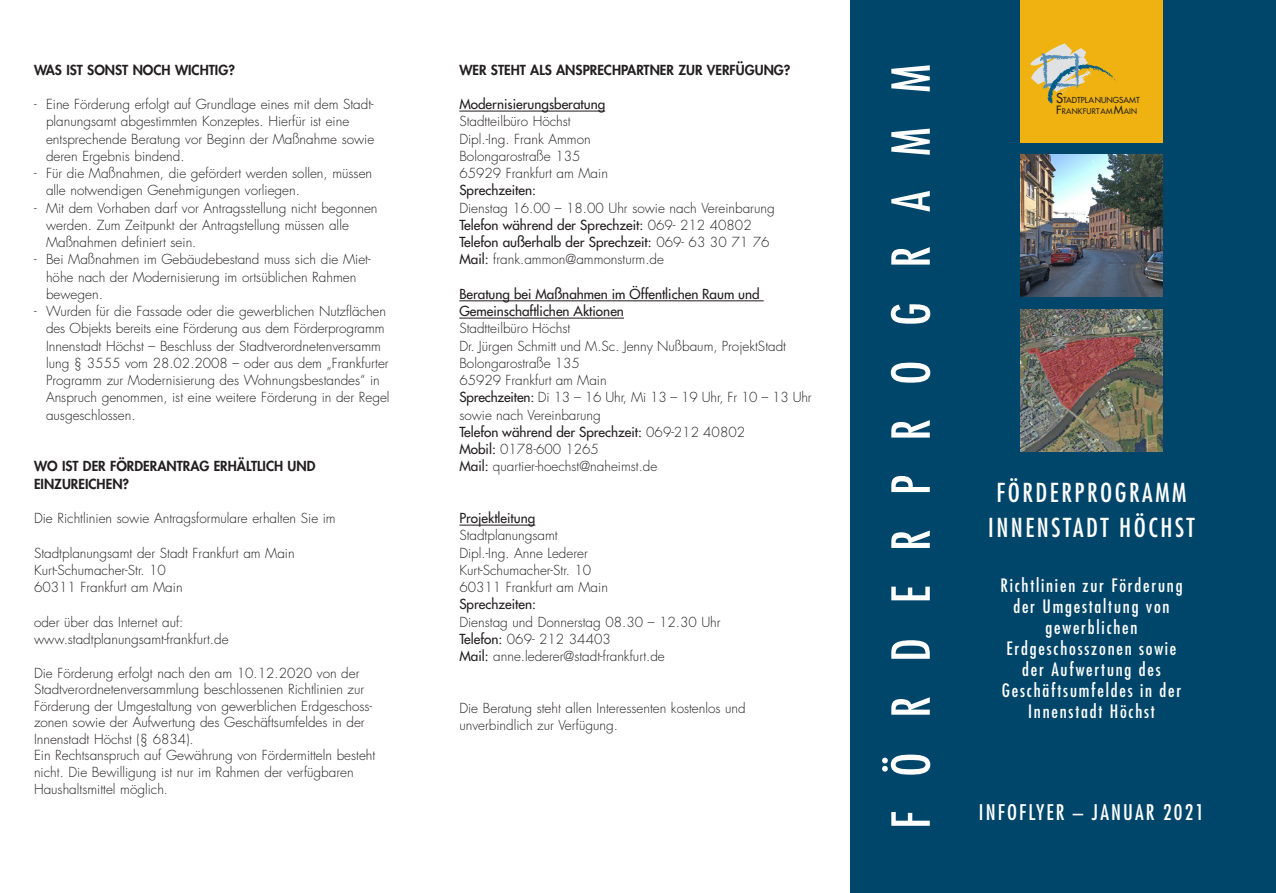
<style>
.page{position:relative;width:1276px;height:893px;background:#fff}
.page>*{position:absolute;margin:0;border:0;box-sizing:border-box;transform-origin:0 0}
.t1{font:condensed 51px "Futura LT";letter-spacing:.68em;color:#fff}
.t2{font:condensed 25.5px "Futura LT";letter-spacing:.1em;color:#fff}
.t3{font:condensed 21px "Futura LT";letter-spacing:.1em;color:#fff}
.t4{font:condensed 18px "Futura LT";letter-spacing:.1em;color:#fff}
.t5{font:300 13.5px/16.5px "Futura LT";color:#231f20}
.t6{font:13.5px "Futura LT";color:#231f20}
.t7{font:800 13.5px/17.2px "Futura LT";color:#231f20}
.t8{font:8.1px "Futura LT";color:#231f20}
.t9{font:7.65px "Futura LT";letter-spacing:.03em;color:#231f20}
.s1{font-weight:300}
.s2{font-weight:400}
.s3{font-size:13.2px}
.s4{font-size:11.25px}
</style>
<div class="page">
<div style="left:850px;top:0;width:426px;height:893px;background:#00466a"></div>
<hr style="left:459px;top:111px;width:146px;height:1px;background:#231f20">
<hr style="left:459px;top:300px;width:304px;height:1px;background:#231f20">
<hr style="left:459px;top:318px;width:165px;height:1px;background:#231f20">
<hr style="left:459px;top:525px;width:76px;height:1px;background:#231f20">
<img style="left:1020px;top:309px;width:142px;height:143px">
<img style="left:1027px;top:337px;width:114px;height:74px">
<img style="left:1020px;top:155px;width:142px;height:142px">
<div style="left:1020px;top:0;width:142px;height:142px;background:#efb211"></div>
<svg style="left:1030px;top:43px;width:85px;height:60px"></svg>
<p class="t7" style="left:34px;top:61px;width:202px">WAS IST SONST NOCH WICHTIG?</p>
<p class="t5" style="left:34px;top:96px;width:341px">- Eine Förderung erfolgt auf Grundlage eines mit dem Stadt-</p>
<p class="t5" style="left:46px;top:114px;width:305px">planungsamt abgestimmten Konzeptes. Hierfür ist eine</p>
<p class="t5" style="left:46px;top:131px;width:330px">entsprechende Beratung vor Beginn der Maßnahme sowie</p>
<p class="t5" style="left:46px;top:148px;width:140px">deren Ergebnis bindend.</p>
<p class="t5" style="left:34px;top:165px;width:340px">- Für die Maßnahmen, die gefördert werden sollen, müssen</p>
<p class="t5" style="left:46px;top:183px;width:255px">alle notwendigen Genehmigungen vorliegen.</p>
<p class="t5" style="left:46px;top:199px;width:333px;line-height:17.2px;text-indent:-12px">- Mit dem Vorhaben darf vor Antragsstellung nicht begonnen werden. Zum Zeitpunkt der Antragstellung müssen alle</p>
<p class="t5" style="left:46px;top:234px;width:152px">Maßnahmen definiert sein.</p>
<p class="t5" style="left:34px;top:252px;width:338px">- Bei Maßnahmen im Gebäudebestand muss sich die Miet-</p>
<p class="t5" style="left:46px;top:269px;width:312px">höhe nach der Modernisierung im ortsüblichen Rahmen</p>
<p class="t5" style="left:46px;top:286px;width:58px">bewegen.</p>
<p class="t5" style="left:34px;top:303px;width:354px">- Wurden für die Fassade oder die gewerblichen Nutzflächen</p>
<p class="t5" style="left:46px;top:320px;width:340px;line-height:17.2px">des Objekts bereits eine Förderung aus dem Förderprogramm<br>Innenstadt Höchst – Beschluss der Stadtverordnetenversamm</p>
<p class="t5" style="left:46px;top:355px;width:344px">lung § 3555 vom 28.02.2008 – oder aus dem „Frankfurter</p>
<p class="t5" style="left:46px;top:372px;width:335px">Programm zur Modernisierung des Wohnungsbestandes“ in</p>
<p class="t5" style="left:46px;top:390px;width:345px">Anspruch genommen, ist eine weitere Förderung in der Regel</p>
<p class="t5" style="left:46px;top:407px;width:91px">ausgeschlossen.</p>
<p class="t7" style="left:34px;top:457px;width:283px">WO IST DER FÖRDERANTRAG ERHÄLTLICH UND<br>EINZUREICHEN?</p>
<p class="t5" style="left:34px;top:510px;width:303px">Die Richtlinien sowie Antragsformulare erhalten Sie im</p>
<p class="t5" style="left:34px;top:545px;width:262px">Stadtplanungsamt der Stadt Frankfurt am Main</p>
<p class="t5" style="left:34px;top:562px;width:133px">Kurt-Schumacher-Str. 10</p>
<p class="t5" style="left:34px;top:579px;width:150px">60311 Frankfurt am Main</p>
<p class="t5" style="left:34px;top:614px;width:151px">oder über das Internet auf:</p>
<p class="t5" style="left:34px;top:631px;width:196px">www.stadtplanungsamt-frankfurt.de</p>
<p class="t5" style="left:34px;top:665px;width:340px">Die Förderung erfolgt nach den am 10.12.2020 von der Stadtverordnetenversammlung beschlossenen Richtlinien zur Förderung der Umgestaltung von gewerblichen Erdgeschoss&shy;zonen sowie der Aufwertung des Geschäftsumfeldes in der Innenstadt Höchst (§ 6834).</p>
<p class="t5" style="left:34px;top:747px;width:343px">Ein Rechtsanspruch auf Gewährung von Fördermitteln besteht nicht. Die Bewilligung ist nur im Rahmen der verfügbaren<br>Haushaltsmittel möglich.</p>
<p class="t7" style="left:459px;top:61px;width:333px">WER STEHT ALS ANSPRECHPARTNER ZUR VERFÜGUNG?</p>
<p class="t6" style="left:459px;top:95px;width:147px">Modernisierungsberatung</p>
<p class="t5" style="left:459px;top:114px;width:113px">Stadtteilbüro Höchst</p>
<p class="t5" style="left:459px;top:131px;width:133px">Dipl.-Ing. Frank Ammon</p>
<p class="t5" style="left:459px;top:148px;width:123px">Bolongarostraße 135</p>
<p class="t5" style="left:459px;top:165px;width:150px">65929 Frankfurt am Main</p>
<p class="t6" style="left:459px;top:182px;width:78px">Sprechzeiten:</p>
<p class="t5" style="left:459px;top:200px;width:317px">Dienstag 16.00 – 18.00 Uhr sowie nach Vereinbarung</p>
<p class="t6" style="left:459px;top:216px;width:294px">Telefon während der Sprechzeit: <span class="s1">069- 212 40802</span></p>
<p class="t6" style="left:459px;top:233px;width:311px">Telefon außerhalb der Sprechzeit: <span class="s1">069- 63 30 71 76</span></p>
<p class="t5" style="left:459px;top:252px;width:206px"><span class="s2">Mail:</span> frank.ammon@ammonsturm.de</p>
<p class="t6" style="left:459px;top:285px;width:302px">Beratung bei Maßnahmen im Öffentlichen Raum und</p>
<p class="t6" style="left:459px;top:302px;width:166px">Gemeinschaftlichen Aktionen</p>
<p class="t5" style="left:459px;top:321px;width:112px">Stadtteilbüro Höchst</p>
<p class="t5" style="left:459px;top:338px;width:328px">Dr. Jürgen Schmitt und M.Sc. Jenny Nußbaum, ProjektStadt</p>
<p class="t5" style="left:459px;top:355px;width:122px">Bolongarostraße 135</p>
<p class="t5" style="left:459px;top:372px;width:149px">65929 Frankfurt am Main</p>
<p class="t5" style="left:459px;top:390px;width:354px"><span class="s2">Sprechzeiten:</span> Di 13 – 16 Uhr, Mi 13 – 19 Uhr, Fr 10 – 13 Uhr</p>
<p class="t5" style="left:459px;top:407px;width:143px">sowie nach Vereinbarung</p>
<p class="t6" style="left:459px;top:423px;width:287px">Telefon während der Sprechzeit: <span class="s1">069-212 40802</span></p>
<p class="t5" style="left:459px;top:441px;width:141px"><span class="s2">Mobil:</span> 0178-600 1265</p>
<p class="t5" style="left:459px;top:459px;width:199px"><span class="s2">Mail:</span> quartier-hoechst@naheimst.de</p>
<p class="t6" style="left:459px;top:509px;width:77px">Projektleitung</p>
<p class="t5" style="left:459px;top:528px;width:100px">Stadtplanungsamt</p>
<p class="t5" style="left:459px;top:545px;width:130px">Dipl.-Ing. Anne Lederer</p>
<p class="t5" style="left:459px;top:562px;width:133px">Kurt-Schumacher-Str. 10</p>
<p class="t5" style="left:459px;top:579px;width:150px">60311 Frankfurt am Main</p>
<p class="t5" style="left:459px;top:596px;width:263px;line-height:17.2px"><span class="s2">Sprechzeiten:<br></span>Dienstag und Donnerstag 08.30 – 12.30 Uhr</p>
<p class="t5" style="left:459px;top:631px;width:153px"><span class="s2">Telefon:</span> 069- 212 34403</p>
<p class="t5" style="left:459px;top:648px;width:207px"><span class="s2">Mail:</span> anne.lederer@stadt-frankfurt.de</p>
<p class="t5" style="left:459px;top:700px;width:288px">Die Beratung steht allen Interessenten kostenlos und</p>
<p class="t5" style="left:459px;top:717px;width:160px">unverbindlich zur Verfügung.</p>
<p class="t1" style="left:880px;top:829px;width:766px;rotate:-90deg">FÖRDERPROGRAMM</p>
<p class="t8" style="left:1056px;top:95px;width:85px"><span class="s3">S</span>TADTPLANUNGSAMT</p>
<p class="t9" style="left:1056px;top:107px;width:82px"><span class="s4">F</span>RANKFURT AM <span class="s4">M</span>AIN</p>
<p class="t2" style="left:996px;top:478px;width:192px">FÖRDERPROGRAMM</p>
<p class="t2" style="left:988px;top:512px;width:208px">INNENSTADT HÖCHST</p>
<p class="t4" style="left:1000px;top:575px;width:184px">Richtlinien zur Förderung</p>
<p class="t4" style="left:1013px;top:596px;width:158px">der Umgestaltung von</p>
<p class="t4" style="left:1045px;top:617px;width:94px">gewerblichen</p>
<p class="t4" style="left:1006px;top:638px;width:171px">Erdgeschosszonen sowie</p>
<p class="t4" style="left:1022px;top:659px;width:140px">der Aufwertung des</p>
<p class="t4" style="left:1001px;top:680px;width:181px">Geschäftsumfeldes in der</p>
<p class="t4" style="left:1028px;top:701px;width:128px">Innenstadt Höchst</p>
<p class="t3" style="left:979px;top:800px;width:227px">INFOFLYER – JANUAR 2021</p>
</div>
